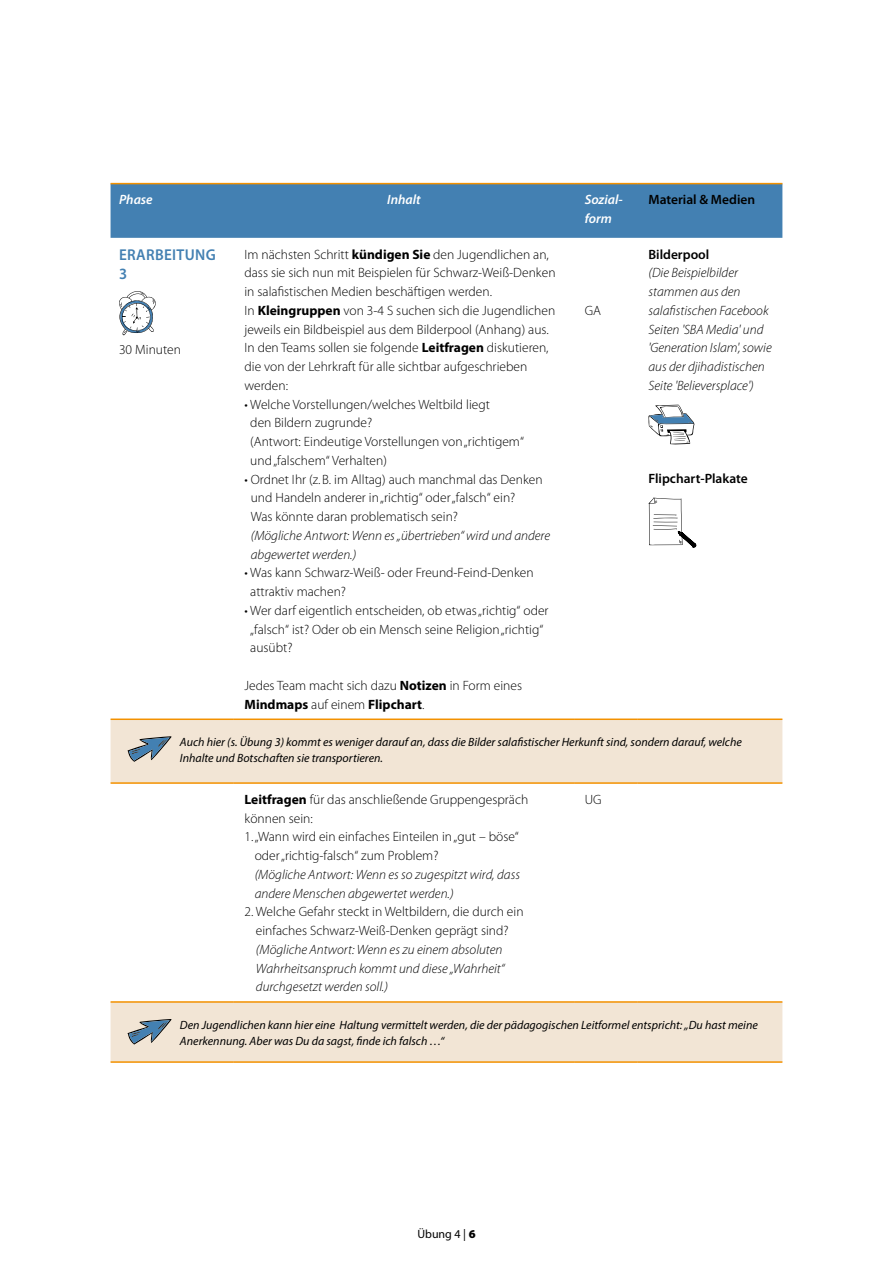
<style>
.page{position:relative;width:893px;height:1263px;background:#fff}
.page>*{position:absolute;margin:0;border:0;box-sizing:border-box;transform-origin:0 0}
.t1{font:600 15.75px/18.8px "Myriad Pro";letter-spacing:.02em;color:#4380b2;scale:.96 1}
.t2{font:300 13.5px/18.8px "Myriad Pro";color:#000}
.t3{font:italic 300 13.5px/18.8px "Myriad Pro";color:#000}
.t4{font:600 13.5px "Myriad Pro";color:#000}
.t5{font:italic 600 13.5px/18.8px "Myriad Pro";color:#fff}
.t6{font:italic 12px/16.5px "Myriad Pro";color:#000}
.t7{font:12px "Myriad Pro";color:#000}
.s1{font-weight:700}
.s2{font-weight:900}
</style>
<div class="page">
<div style="left:111px;top:184px;width:671px;height:54px;background:#4380b2"></div>
<svg style="left:111px;top:720px;width:671px;height:341px"></svg>
<hr style="left:111px;top:183px;width:123px;height:1px;background:#f39100">
<hr style="left:234px;top:183px;width:340px;height:1px;background:#f39100">
<hr style="left:574px;top:183px;width:64px;height:1px;background:#f39100">
<hr style="left:638px;top:183px;width:144px;height:1px;background:#f39100">
<hr style="left:111px;top:1061px;width:123px;height:2px;background:#f39100">
<hr style="left:234px;top:1061px;width:340px;height:2px;background:#f39100">
<hr style="left:574px;top:1061px;width:64px;height:2px;background:#f39100">
<hr style="left:638px;top:1061px;width:144px;height:2px;background:#f39100">
<hr style="left:111px;top:718px;width:123px;height:2px;background:#f39100">
<hr style="left:234px;top:718px;width:340px;height:2px;background:#f39100">
<hr style="left:574px;top:718px;width:64px;height:2px;background:#f39100">
<hr style="left:638px;top:718px;width:144px;height:2px;background:#f39100">
<hr style="left:111px;top:782px;width:123px;height:2px;background:#f39100">
<hr style="left:234px;top:782px;width:340px;height:2px;background:#f39100">
<hr style="left:574px;top:782px;width:64px;height:2px;background:#f39100">
<hr style="left:638px;top:782px;width:144px;height:2px;background:#f39100">
<hr style="left:111px;top:1001px;width:123px;height:2px;background:#f39100">
<hr style="left:234px;top:1001px;width:340px;height:2px;background:#f39100">
<hr style="left:574px;top:1001px;width:64px;height:2px;background:#f39100">
<hr style="left:638px;top:1001px;width:144px;height:2px;background:#f39100">
<svg style="left:119px;top:291px;width:37px;height:44px"></svg>
<svg style="left:648px;top:405px;width:46px;height:40px"></svg>
<svg style="left:648px;top:498px;width:48px;height:49px"></svg>
<svg style="left:127px;top:736px;width:45px;height:26px"></svg>
<svg style="left:127px;top:1019px;width:45px;height:26px"></svg>
<p class="t5" style="left:119px;top:190px;width:35px">Phase</p>
<p class="t5" style="left:387px;top:190px;width:35px">Inhalt</p>
<p class="t5" style="left:585px;top:190px;width:40px">Sozial&shy;form</p>
<p class="t4" style="left:648px;top:191px;width:108px">Material &amp; Medien</p>
<p class="t1" style="left:119px;top:245px;width:102px">ERARBEITUNG<br>3</p>
<p class="t2" style="left:244px;top:245px;width:313px">Im nächsten Schritt <span class="s1">kündigen Sie</span> den Jugendlichen an, dass sie sich nun mit Beispielen für Schwarz-Weiß-Denken in salafistischen Medien beschäftigen werden.<br>In <span class="s1">Kleingruppen</span> von 3-4 S suchen sich die Jugendlichen jeweils ein Bildbeispiel aus dem Bilderpool (Anhang) aus.<br>In den Teams sollen sie folgende <span class="s1">Leitfragen</span> diskutieren, die von der Lehrkraft für alle sichtbar aufgeschrieben werden:</p>
<p class="t2" style="left:250px;top:395px;width:275px;text-indent:-6px">• Welche Vorstellungen/welches Weltbild liegt<br>den Bildern zugrunde?<br>(Antwort: Eindeutige Vorstellungen von „richtigem“ und „falschem“ Verhalten)</p>
<p class="t2" style="left:251px;top:470px;width:293px;text-indent:-6px">• Ordnet Ihr (z.B. im Alltag) auch manchmal das Denken und Handeln anderer in „richtig“ oder „falsch“ ein?<br>Was könnte daran problematisch sein?</p>
<p class="t3" style="left:251px;top:526px;width:301px">(Mögliche Antwort: Wenn es „übertrieben“ wird und andere abgewertet werden.)</p>
<p class="t2" style="left:250px;top:563px;width:285px;text-indent:-6px">• Was kann Schwarz-Weiß- oder Freund-Feind-Denken attraktiv machen?</p>
<p class="t2" style="left:250px;top:601px;width:300px;text-indent:-6px">• Wer darf eigentlich entscheiden, ob etwas „richtig“ oder „falsch“ ist? Oder ob ein Mensch seine Religion „richtig“ ausübt?</p>
<p class="t2" style="left:244px;top:676px;width:279px">Jedes Team macht sich dazu <span class="s1">Notizen</span> in Form eines<br><span class="s1">Mindmaps</span> auf einem <span class="s1">Flipchart</span>.</p>
<p class="t4" style="left:648px;top:245px;width:62px">Bilderpool</p>
<p class="t3" style="left:648px;top:263px;width:125px">(Die Beispielbilder stammen aus den salafistischen Facebook<br>Seiten 'SBA Media' und 'Generation Islam', sowie aus der djihadistischen<br>Seite 'Believersplace')</p>
<p class="t2" style="left:585px;top:301px;width:18px">GA</p>
<p class="t2" style="left:119px;top:340px;width:63px">30 Minuten</p>
<p class="t4" style="left:648px;top:470px;width:101px">Flipchart-Plakate</p>
<p class="t6" style="left:180px;top:733px;width:563px">Auch hier (s. Übung 3) kommt es weniger darauf an, dass die Bilder salafistischer Herkunft sind, sondern darauf, welche<br>Inhalte und Botschaften sie transportieren.</p>
<p class="t2" style="left:244px;top:790px;width:285px"><span class="s1">Leitfragen</span> für das anschließende Gruppengespräch können sein:</p>
<p class="t2" style="left:255px;top:827px;width:266px;text-indent:-10px">1. „Wann wird ein einfaches Einteilen in „gut – böse“ oder „richtig-falsch“ zum Problem?</p>
<p class="t3" style="left:255px;top:865px;width:267px">(Mögliche Antwort: Wenn es so zugespitzt wird, dass andere Menschen abgewertet werden.)</p>
<p class="t2" style="left:244px;top:902px;width:281px;text-align:center">2. Welche Gefahr steckt in Weltbildern, die durch ein einfaches Schwarz-Weiß-Denken geprägt sind?</p>
<p class="t3" style="left:256px;top:940px;width:250px">(Mögliche Antwort: Wenn es zu einem absoluten<br>Wahrheitsanspruch kommt und diese „Wahrheit“ durchgesetzt werden soll.)</p>
<p class="t2" style="left:585px;top:790px;width:18px">UG</p>
<p class="t6" style="left:180px;top:1016px;width:579px">Den Jugendlichen kann hier eine Haltung vermittelt werden, die der pädagogischen Leitformel entspricht: „Du hast meine<br>Anerkennung. Aber was Du da sagst, finde ich falsch …“</p>
<p class="t7" style="left:417px;top:1226px;width:60px">Übung 4 | <span class="s2">6</span></p>
</div>
